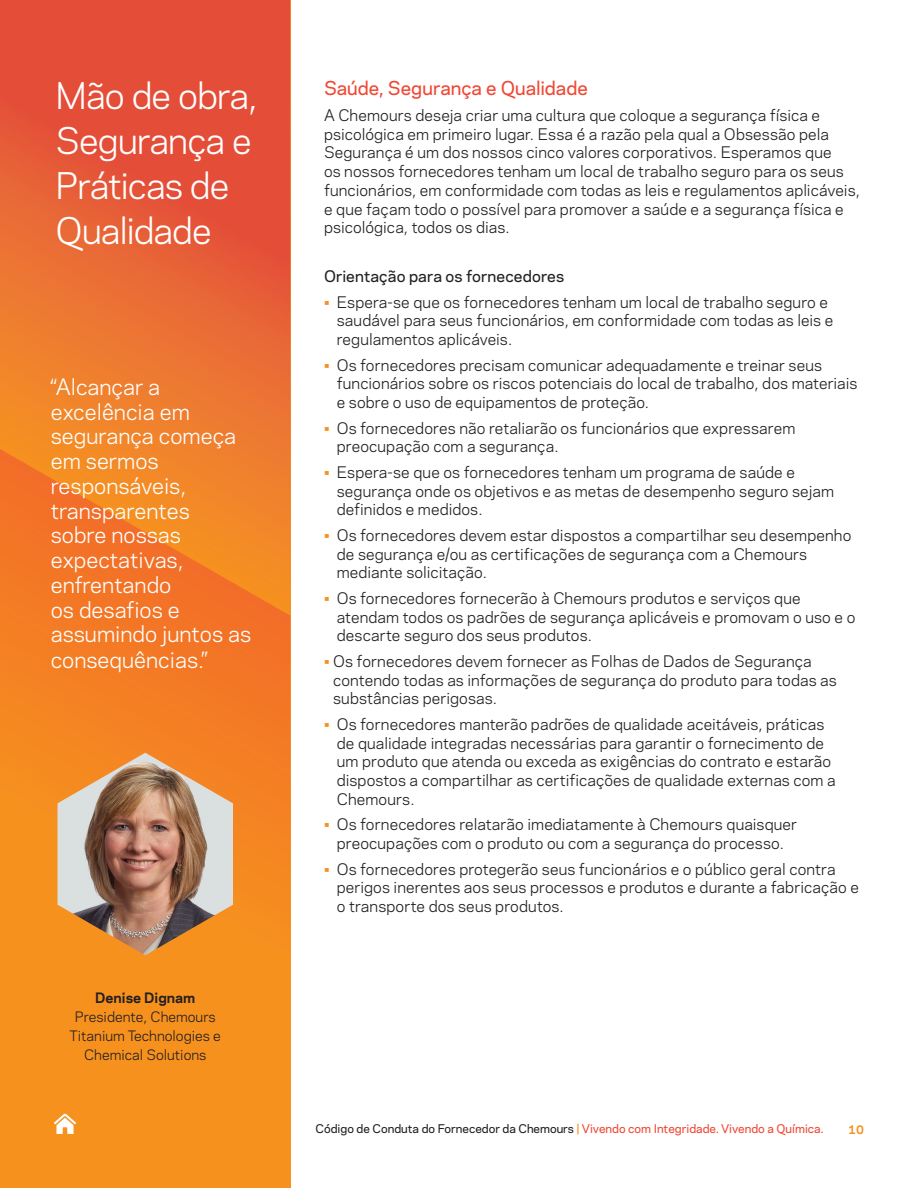
<style>
.page{position:relative;width:918px;height:1188px;background:#fff}
.page>*{position:absolute;margin:0;border:0;box-sizing:border-box;transform-origin:0 0}
.t1{font:34.5px/45px "Chemours Sans";letter-spacing:-.025em;color:#fff}
.t2{font:21px/24.8px "Chemours Sans";color:#fff}
.t3{font:500 18px "Chemours Sans";color:#ef4835}
.t4{font:15px/18.8px "Chemours Sans";letter-spacing:.005em;color:#231f20}
.t5{font:500 15px "Chemours Sans";letter-spacing:.01em;color:#231f20}
.t6{font:13.5px/18.8px "Chemours Sans";color:#231f20;text-align:center}
.t7{font:700 13.5px "Chemours Sans";color:#231f20}
.t8{font:500 11.25px "Chemours Sans";color:#ef4835}
.t9{font:700 11.25px "Chemours Sans";color:#f6911e}
.s1{color:#f6911e}
.s2{color:#231f20}
</style>
<div class="page">
<div style="left:0;top:0;width:290px;height:1188px;background:#f6911e"></div>
<svg style="left:0;top:0;width:291px;height:616px;background:#e76135"></svg>
<svg style="left:0;top:441px;width:290px;height:515px"></svg>
<img style="left:58px;top:753px;width:175px;height:202px">
<svg style="left:54px;top:1114px;width:22px;height:20px"></svg>
<h1 class="t1" style="left:56px;top:71px;width:204px">Mão de obra,<br>Segurança e<br>Práticas de<br>Qualidade</h1>
<h2 class="t2" style="left:51px;top:373px;width:202px">“Alcançar a excelência em segurança começa em sermos responsáveis, transparentes<br>sobre nossas expectativas, enfrentando<br>os desafios e assumindo juntos as consequências.”</h2>
<p class="t7" style="left:95px;top:988px;width:102px">Denise Dignam</p>
<p class="t6" style="left:70px;top:1007px;width:153px">Presidente, Chemours<br>Titanium Technologies e<br>Chemical Solutions</p>
<p class="t3" style="left:324px;top:75px;width:265px">Saúde, Segurança e Qualidade</p>
<p class="t4" style="left:324px;top:105px;width:537px">A Chemours deseja criar uma cultura que coloque a segurança física e psicológica em primeiro lugar. Essa é a razão pela qual a Obsessão pela Segurança é um dos nossos cinco valores corporativos. Esperamos que<br>os nossos fornecedores tenham um local de trabalho seguro para os seus funcionários, em conformidade com todas as leis e regulamentos aplicáveis, e que façam todo o possível para promover a saúde e a segurança física e psicológica, todos os dias.</p>
<p class="t5" style="left:324px;top:265px;width:242px">Orientação para os fornecedores</p>
<p class="t4" style="left:337px;top:292px;width:498px;text-indent:-13px"><span class="s1">•</span> Espera-se que os fornecedores tenham um local de trabalho seguro e saudável para seus funcionários, em conformidade com todas as leis e regulamentos aplicáveis.</p>
<p class="t4" style="left:337px;top:355px;width:522px;text-indent:-13px"><span class="s1">•</span> Os fornecedores precisam comunicar adequadamente e treinar seus funcionários sobre os riscos potenciais do local de trabalho, dos materiais e sobre o uso de equipamentos de proteção.</p>
<p class="t4" style="left:337px;top:418px;width:460px;text-indent:-13px"><span class="s1">•</span> Os fornecedores não retaliarão os funcionários que expressarem preocupação com a segurança.</p>
<p class="t4" style="left:337px;top:462px;width:499px;text-indent:-13px"><span class="s1">•</span> Espera-se que os fornecedores tenham um programa de saúde e segurança onde os objetivos e as metas de desempenho seguro sejam definidos e medidos.</p>
<p class="t4" style="left:337px;top:525px;width:516px;text-indent:-13px"><span class="s1">•</span> Os fornecedores devem estar dispostos a compartilhar seu desempenho de segurança e/ou as certificações de segurança com a Chemours mediante solicitação.</p>
<p class="t4" style="left:337px;top:588px;width:520px;text-indent:-13px"><span class="s1">•</span> Os fornecedores fornecerão à Chemours produtos e serviços que atendam todos os padrões de segurança aplicáveis e promovam o uso e o descarte seguro dos seus produtos.</p>
<p class="t4" style="left:333px;top:651px;width:505px;text-indent:-9px"><span class="s1">•</span> Os fornecedores devem fornecer as Folhas de Dados de Segurança contendo todas as informações de segurança do produto para todas as substâncias perigosas.</p>
<p class="t4" style="left:337px;top:714px;width:501px;text-indent:-13px"><span class="s1">•</span> Os fornecedores manterão padrões de qualidade aceitáveis, práticas de qualidade integradas necessárias para garantir o fornecimento de um produto que atenda ou exceda as exigências do contrato e estarão dispostos a compartilhar as certificações de qualidade externas com a Chemours.</p>
<p class="t4" style="left:324px;top:814px;width:475px;text-align:center"><span class="s1">•</span> Os fornecedores relatarão imediatamente à Chemours quaisquer preocupações com o produto ou com a segurança do processo.</p>
<p class="t4" style="left:337px;top:859px;width:524px;text-indent:-13px"><span class="s1">•</span> Os fornecedores protegerão seus funcionários e o público geral contra perigos inerentes aos seus processos e produtos e durante a fabricação e o transporte dos seus produtos.</p>
<p class="t8" style="left:316px;top:1121px;width:509px"><span class="s2">Código de Conduta do Fornecedor da Chemours</span> <span class="s1">|</span> Vivendo com Integridade. Vivendo a Química.</p>
<p class="t9" style="left:848px;top:1121px;width:17px">10</p>
</div>
